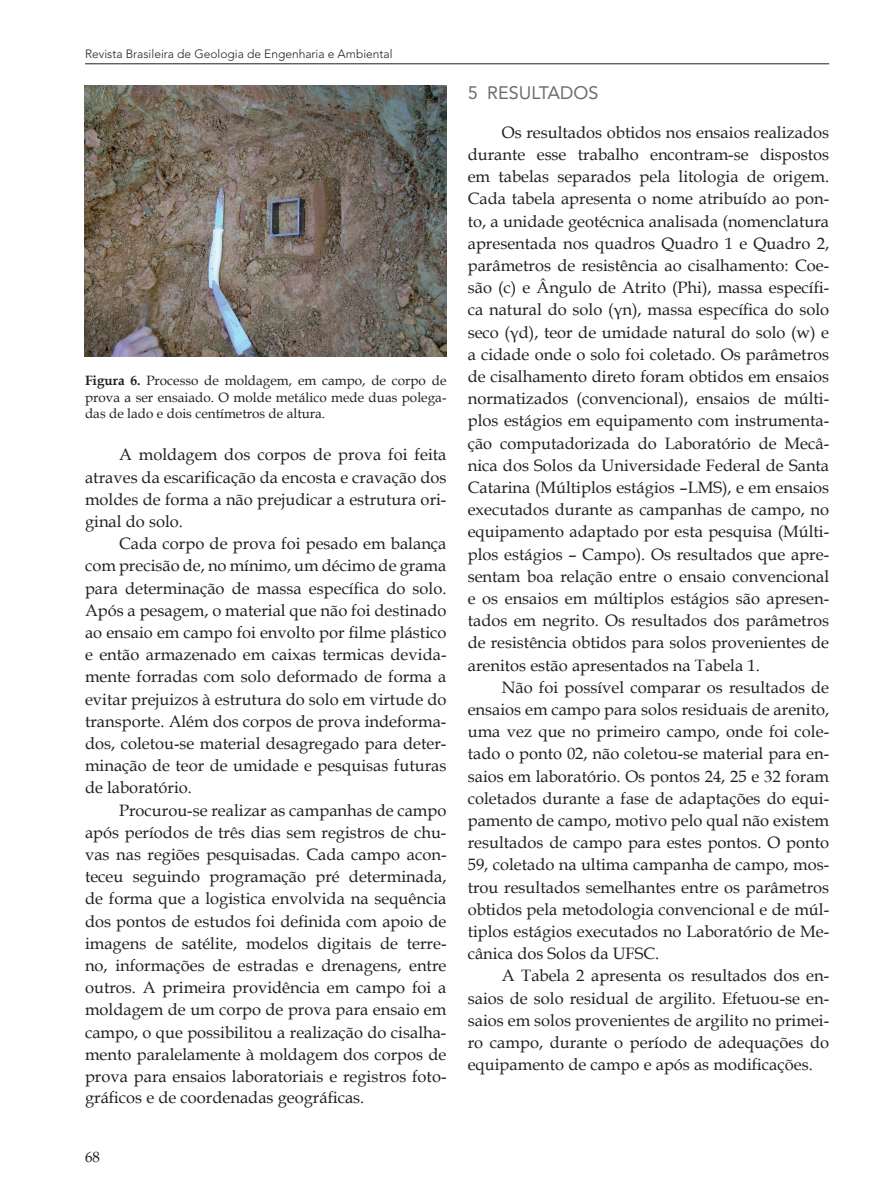
<style>
.page{position:relative;width:893px;height:1191px;background:#fff}
.page>*{position:absolute;margin:0;border:0;box-sizing:border-box;transform-origin:0 0}
.t1{font:18px "Avenir";color:#6c6d70}
.t2{font:16.5px "Book Antiqua";color:#231f20}
.t3{font:15px "Book Antiqua";color:#231f20}
.t4{font:13.5px/16.2px "Book Antiqua";color:#231f20;text-align:justify}
.t5{font:300 12px "Avenir";color:#231f20}
.s1{font-weight:700}
</style>
<div class="page">
<hr style="left:85px;top:63px;width:744px;height:1px;background:#231f20">
<img style="left:85px;top:85px;width:362px;height:271px">
<p class="t5" style="left:85px;top:46px;width:309px">Revista Brasileira de Geologia de Engenharia e Ambiental</p>
<p class="t4" style="left:85px;top:372px;width:363px"><span class="s1">Figura 6.</span> Processo de moldagem, em campo, de corpo de prova a ser ensaiado. O molde metálico mede duas polega&shy;das de lado e dois centímetros de altura.</p>
<p class="t2" style="left:119px;top:443px;width:329px">A moldagem dos corpos de prova foi feita</p>
<p class="t2" style="left:85px;top:465px;width:363px">atraves da escarificação da encosta e cravação dos</p>
<p class="t2" style="left:85px;top:488px;width:363px">moldes de forma a não prejudicar a estrutura ori-</p>
<p class="t2" style="left:85px;top:510px;width:99px">ginal do solo.</p>
<p class="t2" style="left:119px;top:532px;width:329px">Cada corpo de prova foi pesado em balança</p>
<p class="t2" style="left:85px;top:554px;width:363px">com precisão de, no mínimo, um décimo de grama</p>
<p class="t2" style="left:85px;top:576px;width:363px">para determinação de massa específica do solo.</p>
<p class="t2" style="left:85px;top:599px;width:363px">Após a pesagem, o material que não foi destinado</p>
<p class="t2" style="left:85px;top:621px;width:363px">ao ensaio em campo foi envolto por filme plástico</p>
<p class="t2" style="left:85px;top:643px;width:363px">e então armazenado em caixas termicas devida-</p>
<p class="t2" style="left:85px;top:665px;width:363px">mente forradas com solo deformado de forma a</p>
<p class="t2" style="left:85px;top:687px;width:363px">evitar prejuizos à estrutura do solo em virtude do</p>
<p class="t2" style="left:85px;top:709px;width:363px">transporte. Além dos corpos de prova indeforma-</p>
<p class="t2" style="left:85px;top:732px;width:363px">dos, coletou-se material desagregado para deter-</p>
<p class="t2" style="left:85px;top:754px;width:363px">minação de teor de umidade e pesquisas futuras</p>
<p class="t2" style="left:85px;top:776px;width:108px">de laboratório.</p>
<p class="t2" style="left:119px;top:798px;width:329px">Procurou-se realizar as campanhas de campo</p>
<p class="t2" style="left:85px;top:820px;width:363px">após períodos de três dias sem registros de chu-</p>
<p class="t2" style="left:85px;top:843px;width:363px">vas nas regiões pesquisadas. Cada campo acon-</p>
<p class="t2" style="left:85px;top:865px;width:363px">teceu seguindo programação pré determinada,</p>
<p class="t2" style="left:85px;top:887px;width:363px">de forma que a logistica envolvida na sequência</p>
<p class="t2" style="left:85px;top:909px;width:363px">dos pontos de estudos foi definida com apoio de</p>
<p class="t2" style="left:85px;top:931px;width:363px">imagens de satélite, modelos digitais de terre-</p>
<p class="t2" style="left:85px;top:954px;width:363px">no, informações de estradas e drenagens, entre</p>
<p class="t2" style="left:85px;top:976px;width:363px">outros. A primeira providência em campo foi a</p>
<p class="t2" style="left:85px;top:998px;width:363px">moldagem de um corpo de prova para ensaio em</p>
<p class="t2" style="left:85px;top:1020px;width:363px">campo, o que possibilitou a realização do cisalha-</p>
<p class="t2" style="left:85px;top:1042px;width:363px">mento paralelamente à moldagem dos corpos de</p>
<p class="t2" style="left:85px;top:1065px;width:363px">prova para ensaios laboratoriais e registros foto-</p>
<p class="t2" style="left:85px;top:1086px;width:281px">gráficos e de coordenadas geográficas.</p>
<p class="t3" style="left:85px;top:1146px;width:16px">68</p>
<p class="t1" style="left:468px;top:82px;width:76px">5 RESULTADOS</p>
<p class="t2" style="left:502px;top:121px;width:329px">Os resultados obtidos nos ensaios realizados</p>
<p class="t2" style="left:468px;top:143px;width:363px">durante esse trabalho encontram-se dispostos</p>
<p class="t2" style="left:468px;top:165px;width:363px">em tabelas separados pela litologia de origem.</p>
<p class="t2" style="left:468px;top:187px;width:363px">Cada tabela apresenta o nome atribuído ao pon-</p>
<p class="t2" style="left:468px;top:209px;width:363px">to, a unidade geotécnica analisada (nomenclatura</p>
<p class="t2" style="left:468px;top:232px;width:363px">apresentada nos quadros Quadro 1 e Quadro 2,</p>
<p class="t2" style="left:468px;top:254px;width:363px">parâmetros de resistência ao cisalhamento: Coe-</p>
<p class="t2" style="left:468px;top:276px;width:363px">são (c) e Ângulo de Atrito (Phi), massa específi-</p>
<p class="t2" style="left:468px;top:298px;width:363px">ca natural do solo (γn), massa específica do solo</p>
<p class="t2" style="left:468px;top:320px;width:363px">seco (γd), teor de umidade natural do solo (w) e</p>
<p class="t2" style="left:468px;top:343px;width:363px">a cidade onde o solo foi coletado. Os parâmetros</p>
<p class="t2" style="left:468px;top:365px;width:363px">de cisalhamento direto foram obtidos em ensaios</p>
<p class="t2" style="left:468px;top:387px;width:363px">normatizados (convencional), ensaios de múlti-</p>
<p class="t2" style="left:468px;top:409px;width:363px">plos estágios em equipamento com instrumenta-</p>
<p class="t2" style="left:468px;top:431px;width:363px">ção computadorizada do Laboratório de Mecâ-</p>
<p class="t2" style="left:468px;top:454px;width:363px">nica dos Solos da Universidade Federal de Santa</p>
<p class="t2" style="left:468px;top:476px;width:363px">Catarina (Múltiplos estágios –LMS), e em ensaios</p>
<p class="t2" style="left:468px;top:498px;width:363px">executados durante as campanhas de campo, no</p>
<p class="t2" style="left:468px;top:520px;width:363px">equipamento adaptado por esta pesquisa (Múlti-</p>
<p class="t2" style="left:468px;top:542px;width:363px">plos estágios – Campo). Os resultados que apre-</p>
<p class="t2" style="left:468px;top:565px;width:363px">sentam boa relação entre o ensaio convencional</p>
<p class="t2" style="left:468px;top:587px;width:363px">e os ensaios em múltiplos estágios são apresen-</p>
<p class="t2" style="left:468px;top:609px;width:363px">tados em negrito. Os resultados dos parâmetros</p>
<p class="t2" style="left:468px;top:631px;width:363px">de resistência obtidos para solos provenientes de</p>
<p class="t2" style="left:468px;top:653px;width:294px">arenitos estão apresentados na Tabela 1.</p>
<p class="t2" style="left:502px;top:675px;width:329px">Não foi possível comparar os resultados de</p>
<p class="t2" style="left:468px;top:698px;width:363px">ensaios em campo para solos residuais de arenito,</p>
<p class="t2" style="left:468px;top:720px;width:363px">uma vez que no primeiro campo, onde foi cole-</p>
<p class="t2" style="left:468px;top:742px;width:363px">tado o ponto 02, não coletou-se material para en-</p>
<p class="t2" style="left:468px;top:764px;width:363px">saios em laboratório. Os pontos 24, 25 e 32 foram</p>
<p class="t2" style="left:468px;top:786px;width:363px">coletados durante a fase de adaptações do equi-</p>
<p class="t2" style="left:468px;top:809px;width:363px">pamento de campo, motivo pelo qual não existem</p>
<p class="t2" style="left:468px;top:831px;width:363px">resultados de campo para estes pontos. O ponto</p>
<p class="t2" style="left:468px;top:853px;width:363px">59, coletado na ultima campanha de campo, mos-</p>
<p class="t2" style="left:468px;top:875px;width:363px">trou resultados semelhantes entre os parâmetros</p>
<p class="t2" style="left:468px;top:897px;width:363px">obtidos pela metodologia convencional e de múl-</p>
<p class="t2" style="left:468px;top:920px;width:363px">tiplos estágios executados no Laboratório de Me-</p>
<p class="t2" style="left:468px;top:942px;width:193px">cânica dos Solos da UFSC.</p>
<p class="t2" style="left:502px;top:964px;width:329px">A Tabela 2 apresenta os resultados dos en-</p>
<p class="t2" style="left:468px;top:986px;width:363px">saios de solo residual de argilito. Efetuou-se en-</p>
<p class="t2" style="left:468px;top:1008px;width:363px">saios em solos provenientes de argilito no primei-</p>
<p class="t2" style="left:468px;top:1031px;width:363px">ro campo, durante o período de adequações do</p>
<p class="t2" style="left:468px;top:1053px;width:347px">equipamento de campo e após as modificações.</p>
</div>
